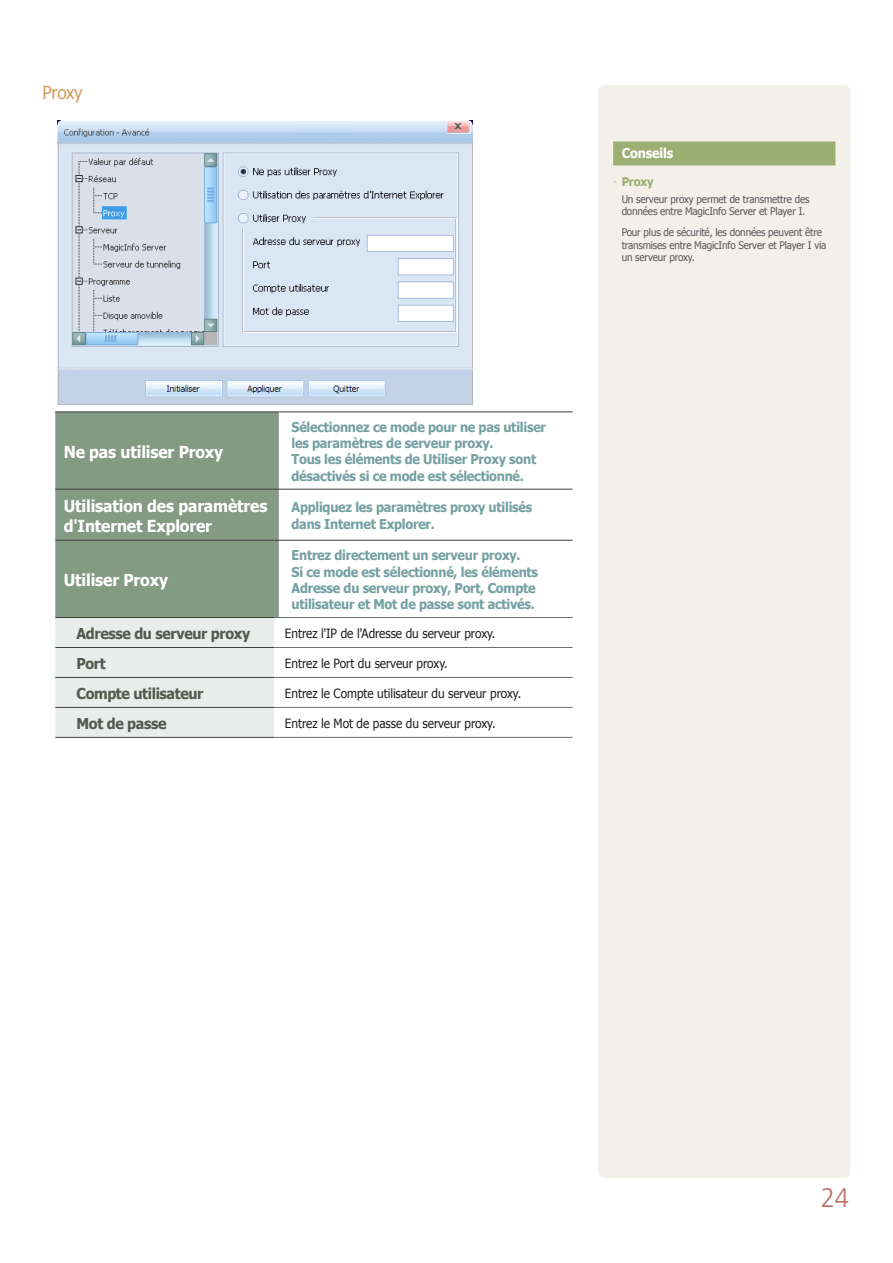
<style>
.page{position:relative;width:893px;height:1263px;background:#fff}
.page>*{position:absolute;margin:0;border:0;box-sizing:border-box;transform-origin:0 0}
.t1{font:300 27px "Frutiger";color:#bc7164;scale:.95 1}
.t2{font:18px "Tahoma";letter-spacing:-.025em;color:#d09d5a;scale:.95 1}
.t3{font:700 16.5px/19.8px "Tahoma";letter-spacing:-.01em;color:#fff;scale:.95 1}
.t4{font:700 15px "Tahoma";letter-spacing:-.025em;color:#515b50;scale:.95 1}
.t5{font:700 13.5px/16.2px "Tahoma";letter-spacing:-.02em;color:#75a0a3;scale:.94 1}
.t6{font:700 13.5px "Tahoma";letter-spacing:-.01em;color:#fff;scale:.94 1}
.t7{font:12.75px "Tahoma";letter-spacing:-.005em;color:#231f20;scale:.93 1}
.t8{font:700 12px "Tahoma";letter-spacing:-.01em;color:#9caf72;scale:.94 1}
.t9{font:10.5px/12.6px "Tahoma";letter-spacing:-.015em;color:#57585a;scale:.94 1}
.s1{font-family:"Nanum Gothic";font-weight:400}
</style>
<div class="page">
<img style="left:57px;top:121px;width:416px;height:284px">
<div style="left:55px;top:413px;width:224px;height:204px;background:#839a83"></div>
<hr style="left:55px;top:412px;width:219px;height:1px;background:#3e3e3f">
<hr style="left:55px;top:489px;width:219px;height:1px;background:#3e3e3f">
<hr style="left:55px;top:540px;width:219px;height:1px;background:#3e3e3f">
<hr style="left:279px;top:617px;width:294px;height:1px;background:#6c6d70">
<hr style="left:279px;top:647px;width:294px;height:1px;background:#6c6d70">
<hr style="left:279px;top:677px;width:294px;height:1px;background:#6c6d70">
<hr style="left:279px;top:707px;width:294px;height:1px;background:#6c6d70">
<svg style="left:55px;top:617px;width:224px;height:121px;background:#e1e5e3"></svg>
<hr style="left:279px;top:737px;width:294px;height:1px;background:#6c6d70">
<hr style="left:279px;top:412px;width:294px;height:1px;background:#3e3e3f">
<hr style="left:279px;top:489px;width:294px;height:1px;background:#3e3e3f">
<hr style="left:279px;top:540px;width:294px;height:1px;background:#3e3e3f">
<div style="left:598px;top:85px;width:252px;height:1093px;background:#f3f0e9;border-radius:6px"></div>
<div style="left:613px;top:141px;width:222px;height:24px;background:#9caf72"></div>
<h2 class="t2" style="left:43px;top:80px;width:44px">Proxy</h2>
<p class="t3" style="left:64px;top:441px;width:169px">Ne pas utiliser Proxy</p>
<p class="t5" style="left:292px;top:418px;width:272px">Sélectionnez ce mode pour ne pas utiliser les paramètres de serveur proxy.<br>Tous les éléments de Utiliser Proxy sont désactivés si ce mode est sélectionné.</p>
<p class="t3" style="left:64px;top:495px;width:216px">Utilisation des paramètres d'Internet Explorer</p>
<p class="t5" style="left:292px;top:499px;width:258px">Appliquez les paramètres proxy utilisés dans Internet Explorer.</p>
<p class="t3" style="left:64px;top:569px;width:111px">Utiliser Proxy</p>
<p class="t5" style="left:292px;top:547px;width:264px">Entrez directement un serveur proxy.<br>Si ce mode est sélectionné, les éléments Adresse du serveur proxy, Port, Compte utilisateur et Mot de passe sont activés.</p>
<p class="t4" style="left:77px;top:623px;width:184px">Adresse du serveur proxy</p>
<p class="t7" style="left:285px;top:625px;width:228px">Entrez l'IP de l'Adresse du serveur proxy.</p>
<p class="t4" style="left:77px;top:653px;width:32px">Port</p>
<p class="t7" style="left:285px;top:655px;width:177px">Entrez le Port du serveur proxy.</p>
<p class="t4" style="left:77px;top:683px;width:135px">Compte utilisateur</p>
<p class="t7" style="left:285px;top:685px;width:256px">Entrez le Compte utilisateur du serveur proxy.</p>
<p class="t4" style="left:77px;top:713px;width:96px">Mot de passe</p>
<p class="t7" style="left:285px;top:715px;width:228px">Entrez le Mot de passe du serveur proxy.</p>
<p class="t6" style="left:622px;top:144px;width:57px">Conseils</p>
<p class="t8" style="left:613px;top:173px;width:45px"><span class="s1">-</span> Proxy</p>
<p class="t9" style="left:622px;top:192px;width:201px">Un serveur proxy permet de transmettre des données entre MagicInfo Server et Player I.</p>
<p class="t9" style="left:622px;top:226px;width:219px">Pour plus de sécurité, les données peuvent être transmises entre MagicInfo Server et Player I via un serveur proxy.</p>
<h1 class="t1" style="left:821px;top:1182px;width:31px">24</h1>
</div>
